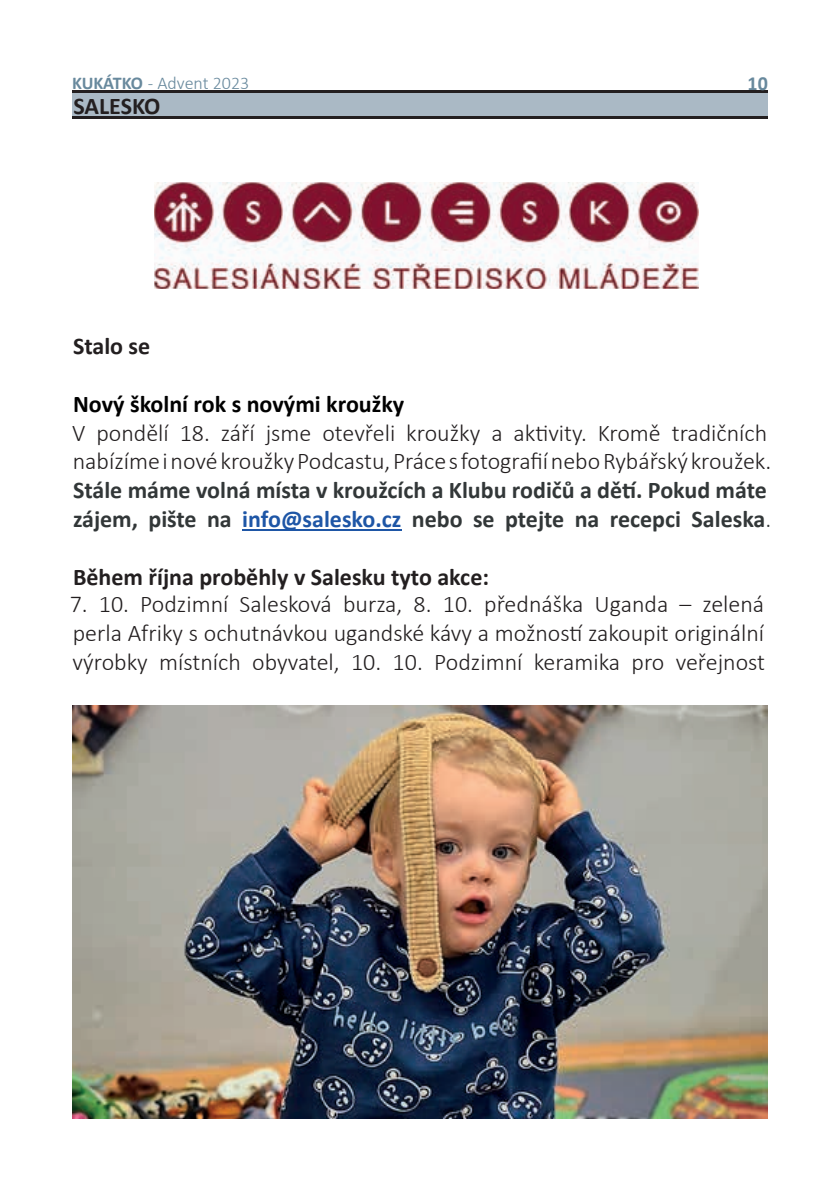
<style>
.page{position:relative;width:840px;height:1191px;background:#fff}
.page>*{position:absolute;margin:0;border:0;box-sizing:border-box;transform-origin:0 0}
.t1{font:300 24px/28.8px "Calibri";color:#231f20}
.t2{font:700 24px/28.8px "Calibri";color:#323738}
.t3{font:700 24px "Calibri";color:#231f20}
.t4{font:700 24px "Calibri";color:#000}
.t5{font:700 20px "Calibri";color:#68899d}
.t6{font:300 18px "Calibri";color:#68899d}
.s1{font-weight:700}
.s2{color:#1e56a6}
.s3{font-weight:300}
</style>
<div class="page">
<img style="left:154px;top:182px;width:543px;height:106px">
<hr style="left:242px;top:529px;width:159px;height:1px;background:#1e56a6">
<div style="left:72px;top:92px;width:695px;height:24px;background:#aab9c5"></div>
<hr style="left:72px;top:91px;width:695px;height:2px;background:#231f20">
<hr style="left:72px;top:116px;width:695px;height:2px;background:#231f20">
<img style="left:72px;top:705px;width:695px;height:414px">
<p class="t6" style="left:72px;top:71px;width:179px"><span class="s1">KUKÁTKO</span> - Advent 2023</p>
<p class="t5" style="left:747px;top:69px;width:22px">10</p>
<p class="t3" style="left:73px;top:89px;width:88px">SALESKO</p>
<p class="t3" style="left:73px;top:329px;width:79px">Stalo se</p>
<p class="t4" style="left:73px;top:387px;width:332px">Nový školní rok s novými kroužky</p>
<p class="t1" style="left:72px;top:418px;width:700px">V pondělí 18. září jsme otevřeli kroužky a aktivity. Kromě tradičních nabízíme i nové kroužky Podcastu, Práce s fotografií nebo Rybářský kroužek.</p>
<p class="t2" style="left:73px;top:475px;width:699px">Stále máme volná místa v kroužcích a Klubu rodičů a dětí. Pokud máte zájem, pište na <span class="s2">info@salesko.cz</span> nebo se ptejte na recepci Saleska<span class="s3">.</span></p>
<p class="t3" style="left:73px;top:559px;width:417px">Během října proběhly v Salesku tyto akce:</p>
<p class="t1" style="left:70px;top:589px;width:696px;text-align:justify">7. 10. Podzimní Salesková burza, 8. 10. přednáška Uganda – zelená perla Afriky s ochutnávkou ugandské kávy a možností zakoupit originální výrobky místních obyvatel, 10. 10. Podzimní keramika pro veřejnost</p>
</div>
